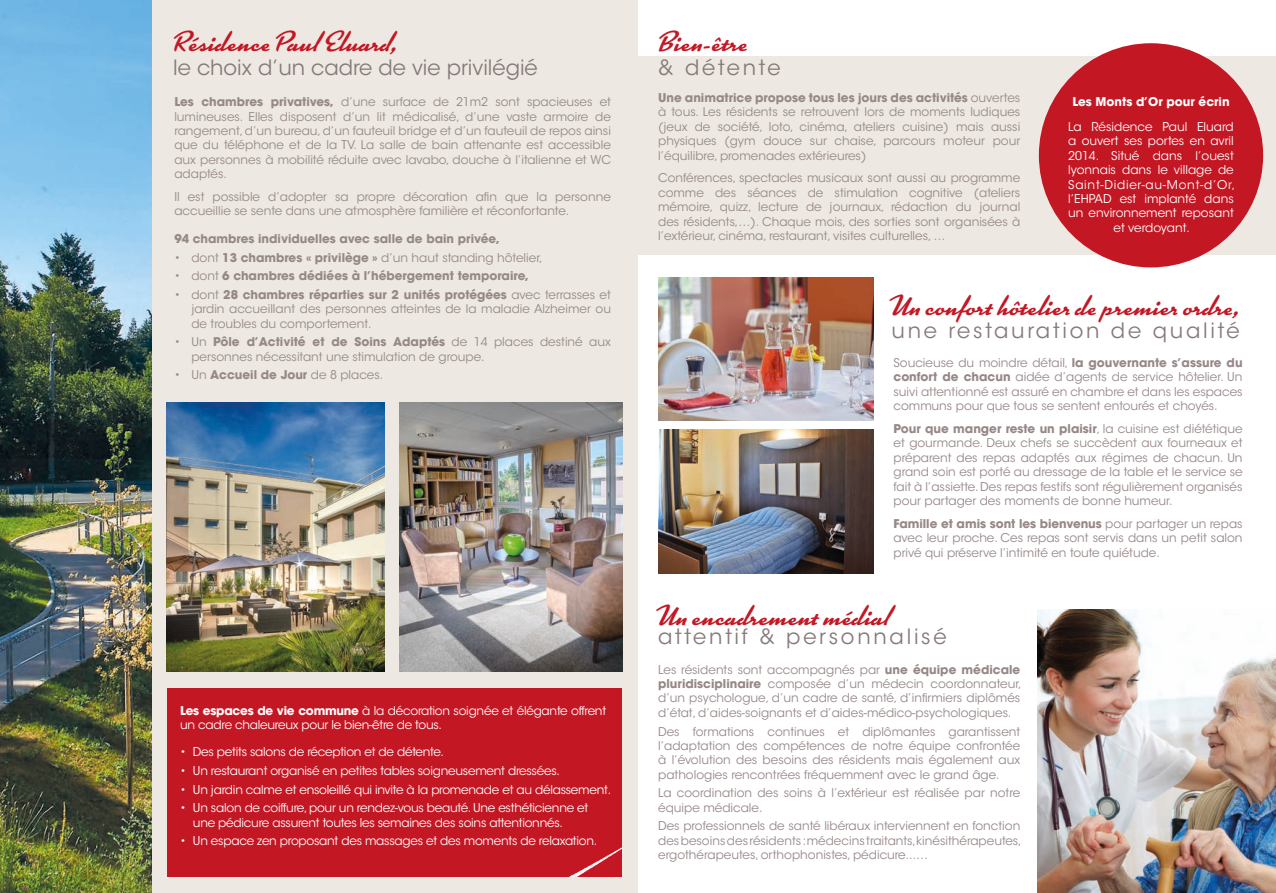
<style>
.page{position:relative;width:1276px;height:893px;background:#fff}
.page>*{position:absolute;margin:0;border:0;box-sizing:border-box;transform-origin:0 0}
.t1{font:28.5px "Kinescope";letter-spacing:.02em;color:#c31724}
.t2{font:28.5px "Kinescope";letter-spacing:.055em;color:#c31724}
.t3{font:21px "ITC Avant Garde Std";letter-spacing:.13em;color:#86797a}
.t4{font:21px "ITC Avant Garde Std";color:#86797a}
.t5{font:12px/14.4px "ITC Avant Garde Std";color:#978888;text-align:justify}
.t6{font:12px/14.4px "ITC Avant Garde Std";letter-spacing:-.02em;color:#fff}
.t7{font:12px/14.4px "ITC Avant Garde Std";color:#fff;text-align:center}
.t8{font:700 12px "ITC Avant Garde Std";color:#978888}
.t9{font:700 12px "ITC Avant Garde Std";color:#fff}
.s1{font-weight:700}
.s2{font-weight:400}
</style>
<div class="page">
<div style="left:0;top:0;width:638px;height:893px;background:#ede9e2"></div>
<div style="left:622px;top:57px;width:654px;height:198px;background:#ede9e2"></div>
<div style="left:167px;top:688px;width:455px;height:188px;background:#c31724"></div>
<div style="left:1039px;top:43px;width:224px;height:224px;background:#c31724;border-radius:50%"></div>
<img style="left:0;top:0;width:152px;height:893px">
<img style="left:167px;top:403px;width:218px;height:269px">
<img style="left:400px;top:403px;width:222px;height:269px">
<img style="left:658px;top:277px;width:215px;height:144px">
<img style="left:658px;top:429px;width:215px;height:144px">
<img style="left:1037px;top:609px;width:239px;height:284px">
<svg style="left:570px;top:847px;width:52px;height:29px"></svg>
<p class="t2" style="left:173px;top:24px;width:226px">Résidence Paul Eluard,</p>
<p class="t4" style="left:173px;top:55px;width:366px">le choix d’un cadre de vie privilégié</p>
<p class="t5" style="left:174px;top:95px;width:438px"><span class="s1">Les chambres privatives,</span> d’une surface de 21m2 sont spacieuses et lumineuses. Elles disposent d’un lit médicalisé, d’une vaste armoire de rangement, d’un bureau, d’un fauteuil bridge et d’un fauteuil de repos ainsi que du téléphone et de la TV. La salle de bain attenante est accessible aux personnes à mobilité réduite avec lavabo, douche à l’italienne et WC adaptés.</p>
<p class="t5" style="left:174px;top:190px;width:438px">Il est possible d’adopter sa propre décoration afin que la personne accueillie se sente dans une atmosphère familière et réconfortante.</p>
<p class="t8" style="left:174px;top:231px;width:327px">94 chambres individuelles avec salle de bain privée,</p>
<p class="t5" style="left:174px;top:250px;width:370px">• dont <span class="s1">13 chambres « privilège »</span> d’un haut standing hôtelier,</p>
<p class="t8" style="left:174px;top:268px;width:356px"><span class="s2">• dont</span> 6 chambres dédiées à l’hébergement temporaire,</p>
<p class="t5" style="left:191px;top:287px;width:421px;text-indent:-17px">• dont <span class="s1">28 chambres réparties sur 2 unités protégées</span> avec terrasses et jardin accueillant des personnes atteintes de la maladie Alzheimer ou de troubles du comportement.</p>
<p class="t5" style="left:191px;top:335px;width:421px;text-indent:-17px">• Un <span class="s1">Pôle d’Activité et de Soins Adaptés</span> de 14 places destiné aux personnes nécessitant une stimulation de groupe.</p>
<p class="t5" style="left:174px;top:368px;width:210px">• Un <span class="s1">Accueil de Jour</span> de 8 places.</p>
<p class="t6" style="left:180px;top:704px;width:427px"><span class="s1">Les espaces de vie commune</span> à la décoration soignée et élégante offrent un cadre chaleureux pour le bien-être de tous.</p>
<p class="t6" style="left:180px;top:745px;width:265px">• Des petits salons de réception et de détente.</p>
<p class="t6" style="left:180px;top:764px;width:381px">• Un restaurant organisé en petites tables soigneusement dressées.</p>
<p class="t6" style="left:180px;top:782px;width:432px">• Un jardin calme et ensoleillé qui invite à la promenade et au délassement.</p>
<p class="t6" style="left:193px;top:801px;width:397px;text-indent:-13px">• Un salon de coiffure, pour un rendez-vous beauté. Une esthéticienne et une pédicure assurent toutes les semaines des soins attentionnés.</p>
<p class="t6" style="left:180px;top:834px;width:418px">• Un espace zen proposant des massages et des moments de relaxation.</p>
<p class="t1" style="left:658px;top:24px;width:90px">Bien-être</p>
<p class="t3" style="left:658px;top:55px;width:124px">&amp; détente</p>
<p class="t5" style="left:658px;top:91px;width:364px"><span class="s1">Une animatrice propose tous les jours des activités</span> ouvertes à tous. Les résidents se retrouvent lors de moments ludiques (jeux de société, loto, cinéma, ateliers cuisine) mais aussi physiques (gym douce sur chaise, parcours moteur pour l’équilibre, promenades extérieures)</p>
<p class="t5" style="left:658px;top:171px;width:364px">Conférences, spectacles musicaux sont aussi au programme comme des séances de stimulation cognitive (ateliers mémoire, quizz, lecture de journaux, rédaction du journal des résidents,…). Chaque mois, des sorties sont organisées à l’extérieur, cinéma, restaurant, visites culturelles, …</p>
<p class="t9" style="left:1072px;top:94px;width:159px">Les Monts d’Or pour écrin</p>
<p class="t7" style="left:1068px;top:120px;width:168px">La Résidence Paul Eluard a ouvert ses portes en avril<br>2014. Situé dans l’ouest lyonnais dans le village de<br>Saint-Didier-au-Mont-d’Or, l’EHPAD est implanté dans un environnement reposant et verdoyant.</p>
<p class="t1" style="left:891px;top:288px;width:350px">Un confort hôtelier de premier ordre,</p>
<p class="t3" style="left:891px;top:317px;width:349px">une restauration de qualité</p>
<p class="t5" style="left:893px;top:355px;width:351px">Soucieuse du moindre détail, <span class="s1">la gouvernante s’assure du confort de chacun</span> aidée d’agents de service hôtelier. Un suivi attentionné est assuré en chambre et dans les espaces communs pour que tous se sentent entourés et choyés.</p>
<p class="t5" style="left:893px;top:422px;width:351px"><span class="s1">Pour que manger reste un plaisir</span>, la cuisine est diététique et gourmande. Deux chefs se succèdent aux fourneaux et préparent des repas adaptés aux régimes de chacun. Un grand soin est porté au dressage de la table et le service se fait à l’assiette. Des repas festifs sont régulièrement organisés pour partager des moments de bonne humeur.</p>
<p class="t5" style="left:893px;top:516px;width:351px"><span class="s1">Famille et amis sont les bienvenus</span> pour partager un repas avec leur proche. Ces repas sont servis dans un petit salon privé qui préserve l’intimité en toute quiétude.</p>
<p class="t2" style="left:658px;top:598px;width:232px">Un encadrement médial</p>
<p class="t3" style="left:658px;top:623px;width:290px">attentif &amp; personnalisé</p>
<p class="t5" style="left:658px;top:662px;width:365px">Les résidents sont accompagnés par <span class="s1">une équipe médicale pluridisciplinaire</span> composée d’un médecin coordonnateur, d’un psychologue, d’un cadre de santé, d’infirmiers diplômés d’état, d’aides-soignants et d’aides-médico-psychologiques.</p>
<p class="t5" style="left:658px;top:724px;width:364px">Des formations continues et diplômantes garantissent l’adaptation des compétences de notre équipe confrontée à l’évolution des besoins des résidents mais également aux pathologies rencontrées fréquemment avec le grand âge.</p>
<p class="t5" style="left:658px;top:786px;width:364px">La coordination des soins à l’extérieur est réalisée par notre équipe médicale.</p>
<p class="t5" style="left:658px;top:819px;width:365px">Des professionnels de santé libéraux interviennent en fonction des besoins des résidents : médecins traitants,kinésithérapeutes, ergothérapeutes, orthophonistes, pédicure...…</p>
</div>
